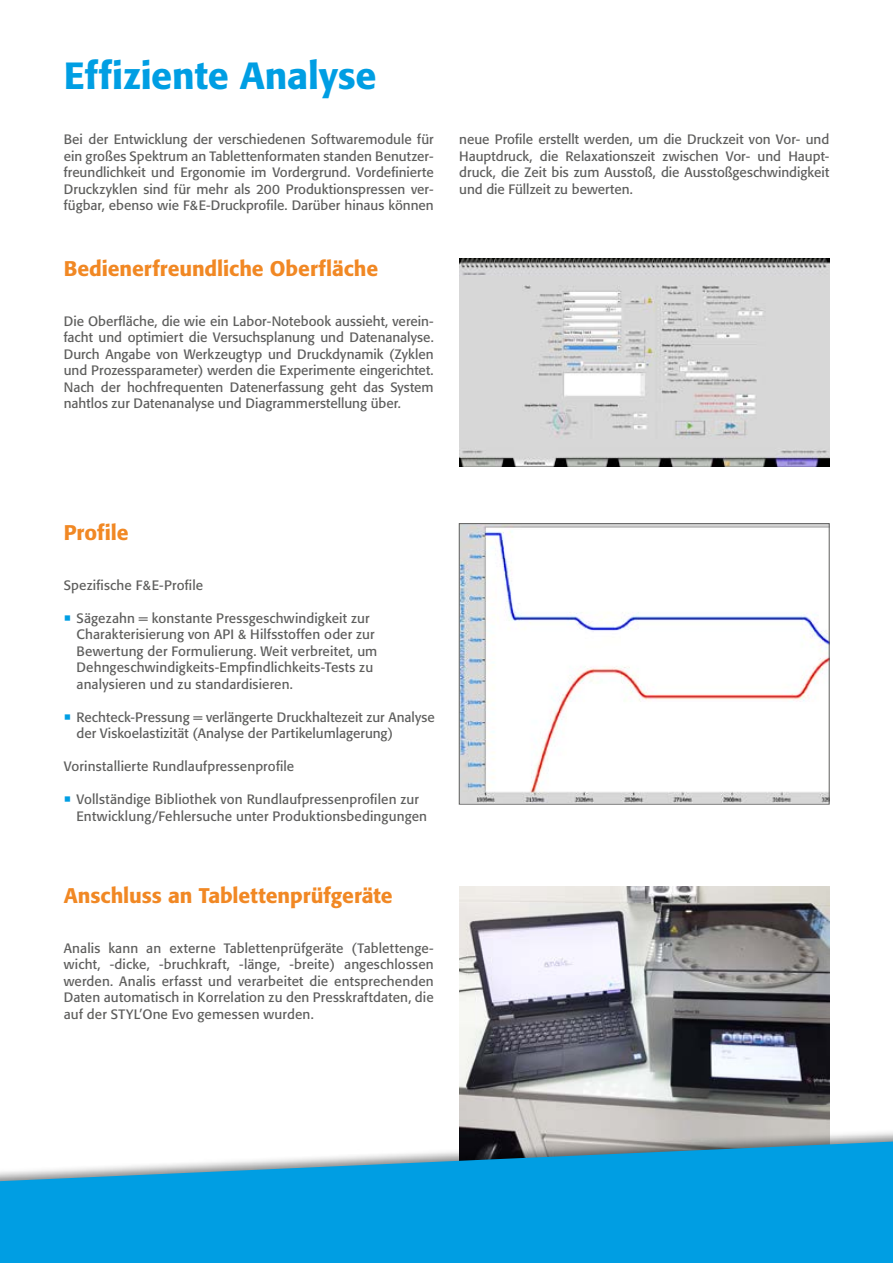
<style>
.page{position:relative;width:893px;height:1263px;background:#fff}
.page>*{position:absolute;margin:0;border:0;box-sizing:border-box;transform-origin:0 0}
.t1{font:500 37.5px "Formata";letter-spacing:-.005em;color:#009ee3}
.t2{font:500 21px "Formata";color:#f18824}
.t3{font:13.5px/16.5px "Formata";letter-spacing:.01em;color:#5e5e5d;text-align:justify}
</style>
<div class="page">
<img style="left:459px;top:887px;width:370px;height:200px">
<div style="left:0;top:1087px;width:893px;height:176px;background:#000;opacity:.46"></div>
<svg style="left:0;top:1141px;width:893px;height:122px;background:#22a6df"></svg>
<img style="left:459px;top:259px;width:370px;height:208px">
<img style="left:461px;top:525px;width:367px;height:277px">
<div style="left:459px;top:523px;width:371px;height:281px;border:1px solid #5e5e5d"></div>
<h1 class="t1" style="left:64px;top:53px;width:314px">Effiziente Analyse</h1>
<p class="t3" style="left:64px;top:131px;width:371px">Bei der Entwicklung der verschiedenen Softwaremodule für ein großes Spektrum an Tablettenformaten standen Benutzer&shy;freundlichkeit und Ergonomie im Vordergrund. Vordefinierte Druckzyklen sind für mehr als 200 Produktionspressen ver&shy;fügbar, ebenso wie F&amp;E-Druckprofile. Darüber hinaus können</p>
<p class="t3" style="left:459px;top:131px;width:371px">neue Profile erstellt werden, um die Druckzeit von Vor- und Hauptdruck, die Relaxationszeit zwischen Vor- und Haupt&shy;druck, die Zeit bis zum Ausstoß, die Ausstoßgeschwindigkeit und die Füllzeit zu bewerten.</p>
<h2 class="t2" style="left:64px;top:256px;width:316px">Bedienerfreundliche Oberfläche</h2>
<p class="t3" style="left:64px;top:313px;width:371px">Die Oberfläche, die wie ein Labor-Notebook aussieht, verein&shy;facht und optimiert die Versuchsplanung und Datenanalyse.<br>Durch Angabe von Werkzeugtyp und Druckdynamik (Zyklen und Prozessparameter) werden die Experimente eingerichtet.<br>Nach der hochfrequenten Datenerfassung geht das System nahtlos zur Datenanalyse und Diagrammerstellung über.</p>
<h2 class="t2" style="left:64px;top:520px;width:66px">Profile</h2>
<p class="t3" style="left:64px;top:577px;width:141px">Spezifische F&amp;E-Profile</p>
<p class="t3" style="left:77px;top:610px;width:302px;text-align:left">Sägezahn = konstante Pressgeschwindigkeit zur Charakterisierung von API &amp; Hilfsstoffen oder zur Bewertung der Formulierung. Weit verbreitet, um Dehngeschwindigkeits-Empfindlichkeits-Tests zu analysieren und zu standardisieren.</p>
<p class="t3" style="left:77px;top:708px;width:360px">Rechteck-Pressung = verlängerte Druckhaltezeit zur Analyse der Viskoelastizität (Analyse der Partikelumlagerung)</p>
<p class="t3" style="left:64px;top:758px;width:232px">Vorinstallierte Rundlaufpressenprofile</p>
<p class="t3" style="left:77px;top:791px;width:352px">Vollständige Bibliothek von Rundlaufpressenprofilen zur<br>Entwicklung/Fehlersuche unter Produktionsbedingungen</p>
<h2 class="t2" style="left:64px;top:883px;width:330px">Anschluss an Tablettenprüfgeräte</h2>
<p class="t3" style="left:64px;top:939px;width:371px">Analis kann an externe Tablettenprüfgeräte (Tablettenge&shy;wicht, -dicke, -bruchkraft, -länge, -breite) angeschlossen werden. Analis erfasst und verarbeitet die entsprechenden Daten automatisch in Korrelation zu den Presskraftdaten, die auf der STYL’One Evo gemessen wurden.</p>
</div>
